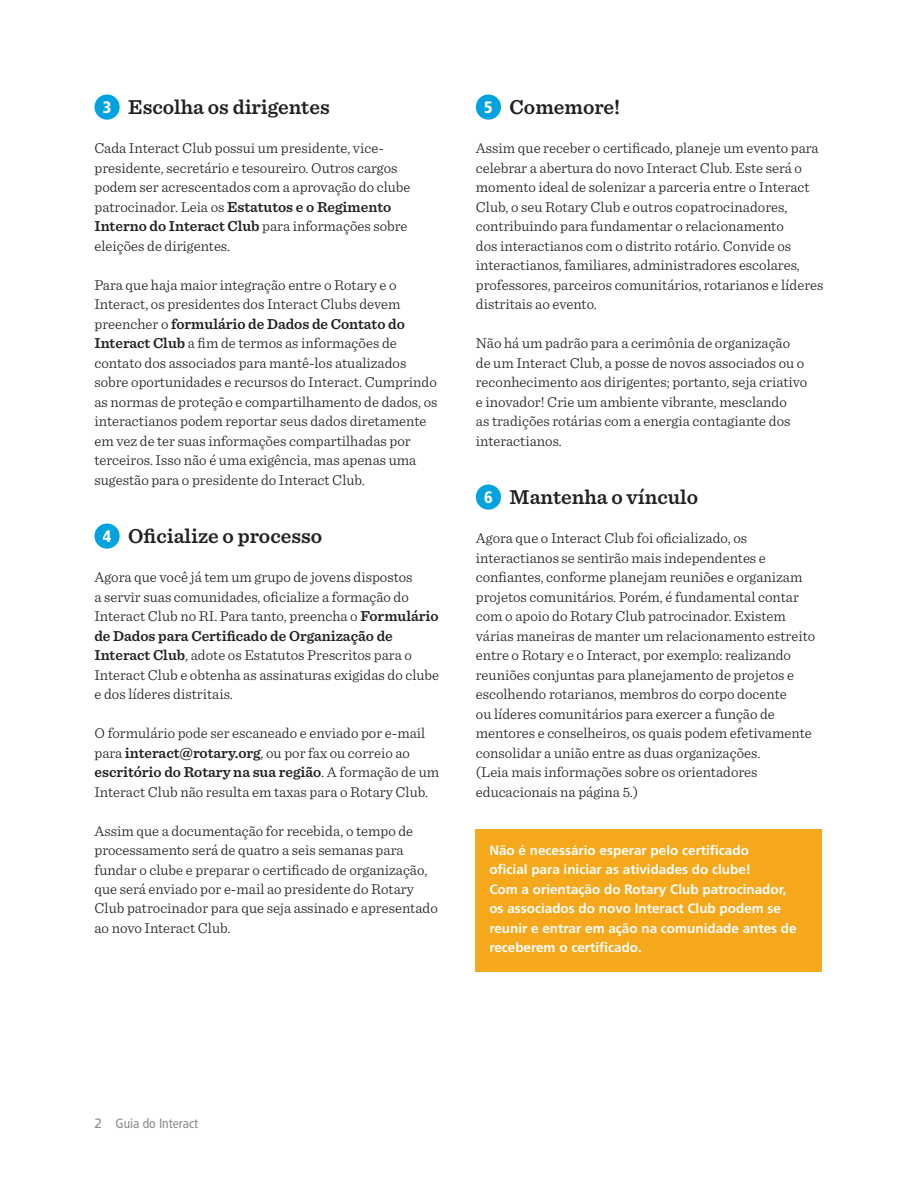
<style>
.page{position:relative;width:918px;height:1188px;background:#fff}
.page>*{position:absolute;margin:0;border:0;box-sizing:border-box;transform-origin:0 0}
.t1{font:600 21px "Sentinel";color:#231f20}
.t2{font:900 condensed 16.5px "Frutiger LT Std";color:#fff}
.t3{font:300 15px/19.5px "Sentinel";color:#231f20}
.t4{font:700 13.5px/19.5px "Frutiger LT Std";color:#fff}
.t5{font:condensed 13.5px "Frutiger LT Std";color:#8b8a8e}
.s1{font-weight:600}
.s2{font-stretch:normal}
</style>
<div class="page">
<div style="left:476px;top:830px;width:346px;height:142px;background:#f5a81c"></div>
<div style="left:94px;top:95px;width:26px;height:25px;background:#00a2e0;border-radius:50%"></div>
<div style="left:94px;top:524px;width:26px;height:25px;background:#00a2e0;border-radius:50%"></div>
<div style="left:476px;top:95px;width:25px;height:25px;background:#00a2e0;border-radius:50%"></div>
<div style="left:476px;top:485px;width:25px;height:25px;background:#00a2e0;border-radius:50%"></div>
<h1 class="t1" style="left:128px;top:91px;width:203px">Escolha os dirigentes</h1>
<p class="t3" style="left:94px;top:137px;width:318px">Cada Interact Club possui um presidente, vice&shy;presidente, secretário e tesoureiro. Outros cargos podem ser acrescentados com a aprovação do clube patrocinador. Leia os <span class="s1">Estatutos e o Regimento Interno do Interact Club</span> para informações sobre eleições de dirigentes.</p>
<p class="t3" style="left:94px;top:274px;width:345px">Para que haja maior integração entre o Rotary e o Interact, os presidentes dos Interact Clubs devem preencher o <span class="s1">formulário de Dados de Contato do Interact Club</span> a fim de termos as informações de contato dos associados para mantê-los atualizados sobre oportunidades e recursos do Interact. Cumprindo as normas de proteção e compartilhamento de dados, os interactianos podem reportar seus dados diretamente em vez de ter suas informações compartilhadas por terceiros. Isso não é uma exigência, mas apenas uma sugestão para o presidente do Interact Club.</p>
<p class="t2" style="left:103px;top:98px;width:10px">3</p>
<h1 class="t1" style="left:128px;top:520px;width:195px">Oficialize o processo</h1>
<p class="t3" style="left:94px;top:566px;width:346px">Agora que você já tem um grupo de jovens dispostos<br>a servir suas comunidades, oficialize a formação do Interact Club no RI. Para tanto, preencha o <span class="s1">Formulário de Dados para Certificado de Organização de Interact Club</span>, adote os Estatutos Prescritos para o Interact Club e obtenha as assinaturas exigidas do clube e dos líderes distritais.</p>
<p class="t3" style="left:94px;top:722px;width:346px">O formulário pode ser escaneado e enviado por e-mail para <span class="s1">interact@rotary.org</span>, ou por fax ou correio ao <span class="s1">escritório do Rotary na sua região</span>. A formação de um Interact Club não resulta em taxas para o Rotary Club.</p>
<p class="t3" style="left:94px;top:820px;width:345px">Assim que a documentação for recebida, o tempo de processamento será de quatro a seis semanas para fundar o clube e preparar o certificado de organização, que será enviado por e-mail ao presidente do Rotary Club patrocinador para que seja assinado e apresentado ao novo Interact Club.</p>
<p class="t2" style="left:103px;top:527px;width:10px">4</p>
<h1 class="t1" style="left:510px;top:91px;width:112px">Comemore!</h1>
<p class="t3" style="left:476px;top:137px;width:349px">Assim que receber o certificado, planeje um evento para celebrar a abertura do novo Interact Club. Este será o momento ideal de solenizar a parceria entre o Interact Club, o seu Rotary Club e outros copatrocinadores, contribuindo para fundamentar o relacionamento<br>dos interactianos com o distrito rotário. Convide os interactianos, familiares, administradores escolares, professores, parceiros comunitários, rotarianos e líderes distritais ao evento.</p>
<p class="t3" style="left:476px;top:332px;width:333px">Não há um padrão para a cerimônia de organização de um Interact Club, a posse de novos associados ou o reconhecimento aos dirigentes; portanto, seja criativo e inovador! Crie um ambiente vibrante, mesclando<br>as tradições rotárias com a energia contagiante dos interactianos.</p>
<p class="t2" style="left:484px;top:98px;width:10px">5</p>
<h1 class="t1" style="left:510px;top:481px;width:190px">Mantenha o vínculo</h1>
<p class="t3" style="left:476px;top:527px;width:341px">Agora que o Interact Club foi oficializado, os interactianos se sentirão mais independentes e confiantes, conforme planejam reuniões e organizam projetos comunitários. Porém, é fundamental contar com o apoio do Rotary Club patrocinador. Existem várias maneiras de manter um relacionamento estreito entre o Rotary e o Interact, por exemplo: realizando reuniões conjuntas para planejamento de projetos e escolhendo rotarianos, membros do corpo docente<br>ou líderes comunitários para exercer a função de mentores e conselheiros, os quais podem efetivamente consolidar a união entre as duas organizações.<br>(Leia mais informações sobre os orientadores educacionais na página 5.)</p>
<p class="t2" style="left:484px;top:488px;width:10px">6</p>
<p class="t4" style="left:489px;top:841px;width:309px">Não é necessário esperar pelo certificado<br>oficial para iniciar as atividades do clube!<br>Com a orientação do Rotary Club patrocinador, os associados do novo Interact Club podem se reunir e entrar em ação na comunidade antes de receberem o certificado.</p>
<p class="t5" style="left:94px;top:1115px;width:105px"><span class="s2">2</span> Guia do Interact</p>
</div>
